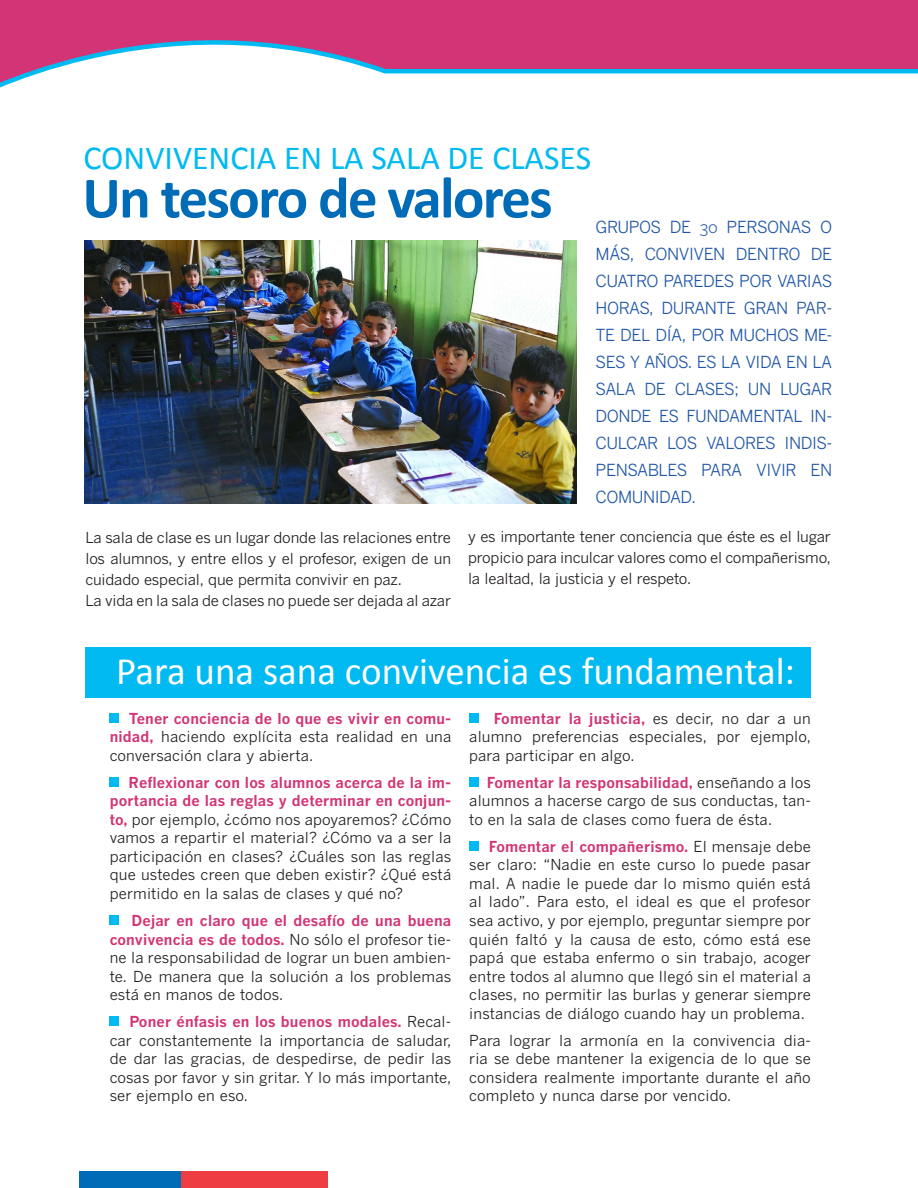
<style>
.page{position:relative;width:918px;height:1188px;background:#fff}
.page>*{position:absolute;margin:0;border:0;box-sizing:border-box;transform-origin:0 0}
.CREDITO_CARTA{font:700 58.95px "Calibri";letter-spacing:-.03em;color:#006cb7}
.CREDITO_CARTA-2{font:39px "Calibri";color:#fff}
.CREDITO_CARTA-3{font:33.75px "Calibri";color:#00baf1}
.t1{font:16.5px/27px "Benton Gothic";letter-spacing:-.03em;color:#2056a6;text-align:justify}
.t2{font:15px/18.6px "Benton Gothic";letter-spacing:.01em;color:#231f20;text-align:justify}
.t3{font:15px "Benton Gothic";letter-spacing:-.01em;color:#231f20}
.s1{font-weight:700;color:#d23475}
</style>
<div class="page">
<svg style="left:0;top:0;width:918px;height:251px"></svg>
<div style="left:110px;top:713px;width:9px;height:9px;background:#00baf1"></div>
<div style="left:110px;top:777px;width:9px;height:9px;background:#00baf1"></div>
<div style="left:110px;top:915px;width:9px;height:9px;background:#00baf1"></div>
<div style="left:110px;top:1017px;width:9px;height:9px;background:#00baf1"></div>
<div style="left:469px;top:713px;width:9px;height:9px;background:#00baf1"></div>
<div style="left:469px;top:777px;width:9px;height:9px;background:#00baf1"></div>
<div style="left:469px;top:841px;width:9px;height:9px;background:#00baf1"></div>
<div style="left:85px;top:648px;width:725px;height:50px;background:#00baf1"></div>
<div style="left:79px;top:1171px;width:102px;height:17px;background:#006cb7"></div>
<div style="left:181px;top:1171px;width:147px;height:17px;background:#ee3d43"></div>
<img style="left:85px;top:240px;width:491px;height:263px">
<p class="CREDITO_CARTA-3" style="left:84px;top:137px;width:509px">CONVIVENCIA EN LA SALA DE CLASES</p>
<p class="CREDITO_CARTA" style="left:82px;top:161px;width:472px">Un tesoro de valores</p>
<p class="t1" style="left:596px;top:213px;width:238px">GRUPOS DE 30 PERSONAS O MÁS, CONVIVEN DENTRO DE CUATRO PAREDES POR VARIAS HORAS, DURANTE GRAN PAR-TE DEL DÍA, POR MUCHOS ME-SES Y AÑOS. ES LA VIDA EN LA SALA DE CLASES; UN LUGAR DONDE ES FUNDAMENTAL IN-CULCAR LOS VALORES INDIS-PENSABLES PARA VIVIR EN COMUNIDAD.</p>
<p class="t2" style="left:85px;top:526px;width:367px;line-height:21px">La sala de clase es un lugar donde las relaciones entre los alumnos, y entre ellos y el profesor, exigen de un cuidado especial, que permita convivir en paz.</p>
<p class="t3" style="left:85px;top:591px;width:367px">La vida en la sala de clases no puede ser dejada al azar</p>
<p class="t2" style="left:468px;top:526px;width:364px;line-height:21px">y es importante tener conciencia que éste es el lugar propicio para inculcar valores como el compañerismo, la lealtad, la justicia y el respeto.</p>
<p class="CREDITO_CARTA-2" style="left:116px;top:647px;width:680px">Para una sana convivencia es fundamental:</p>
<p class="t2" style="left:110px;top:709px;width:343px;text-indent:19px"><span class="s1">Tener conciencia de lo que es vivir en comu&shy;nidad,</span> haciendo explícita esta realidad en una conversación clara y abierta.</p>
<p class="t2" style="left:110px;top:773px;width:343px;text-indent:19px"><span class="s1">Reflexionar con los alumnos acerca de la im&shy;portancia de las reglas y determinar en conjun&shy;to,</span> por ejemplo, ¿cómo nos apoyaremos? ¿Cómo vamos a repartir el material? ¿Cómo va a ser la participación en clases? ¿Cuáles son las reglas que ustedes creen que deben existir? ¿Qué está permitido en la salas de clases y qué no?</p>
<p class="t2" style="left:110px;top:911px;width:343px;text-indent:22px"><span class="s1">Dejar en claro que el desafío de una buena convivencia es de todos.</span> No sólo el profesor tie&shy;ne la responsabilidad de lograr un buen ambien&shy;te. De manera que la solución a los problemas está en manos de todos.</p>
<p class="t2" style="left:110px;top:1012px;width:343px;text-indent:20px"><span class="s1">Poner énfasis en los buenos modales.</span> Recal&shy;car constantemente la importancia de saludar, de dar las gracias, de despedirse, de pedir las cosas por favor y sin gritar. Y lo más importante, ser ejemplo en eso.</p>
<p class="t2" style="left:469px;top:709px;width:343px;text-indent:24px"><span class="s1">Fomentar la justicia,</span> es decir, no dar a un alumno preferencias especiales, por ejemplo, para participar en algo.</p>
<p class="t2" style="left:469px;top:773px;width:343px;text-indent:18px"><span class="s1">Fomentar la responsabilidad,</span> enseñando a los alumnos a hacerse cargo de sus conductas, tan&shy;to en la sala de clases como fuera de ésta.</p>
<p class="t2" style="left:469px;top:837px;width:343px;text-indent:20px"><span class="s1">Fomentar el compañerismo.</span> El mensaje debe ser claro: “Nadie en este curso lo puede pasar mal. A nadie le puede dar lo mismo quién está al lado”. Para esto, el ideal es que el profesor sea activo, y por ejemplo, preguntar siempre por quién faltó y la causa de esto, cómo está ese papá que estaba enfermo o sin trabajo, acoger entre todos al alumno que llegó sin el material a clases, no permitir las burlas y generar siempre instancias de diálogo cuando hay un problema.</p>
<p class="t2" style="left:469px;top:1031px;width:343px">Para lograr la armonía en la convivencia dia&shy;ria se debe mantener la exigencia de lo que se considera realmente importante durante el año completo y nunca darse por vencido.</p>
</div>
